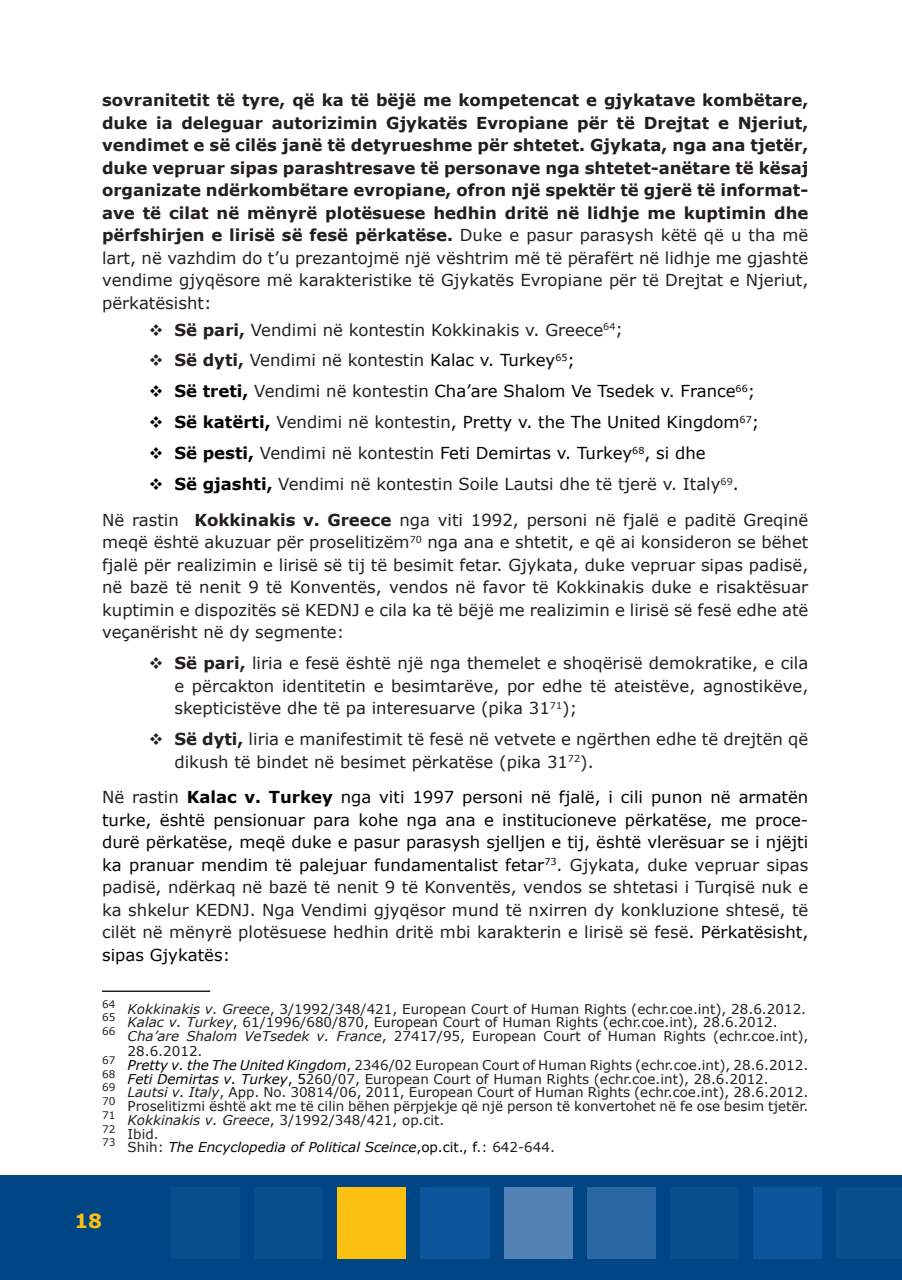
<style>
.page{position:relative;width:902px;height:1280px;background:#fff}
.page>*{position:absolute;margin:0;border:0;box-sizing:border-box;transform-origin:0 0}
.t1{font:700 19.5px "Verdana";color:#fcc011}
.t2{font:16.5px/22.5px "Verdana";color:#231f20}
.t3{font:16.5px/22.5px "Verdana";color:#040503;text-align:justify}
.t4{font:700 16.5px/22.5px "Verdana";color:#231f20;text-align:justify}
.t5{font:13.5px/13.8px "Verdana";color:#231f20}
.s1{font-weight:400}
.s2{font-weight:700}
.s3{color:#040503}
.s4{color:#231f20}
.s5{color:#1f2020}
.s6{font-weight:700;color:#040503}
.s7{font-style:italic}
.s8{font-style:italic;color:#040503}
</style>
<div class="page">
<div style="left:0;top:1175px;width:901px;height:105px;background:#004684"></div>
<div style="left:254px;top:1187px;width:69px;height:72px;background:#094d8b"></div>
<div style="left:171px;top:1187px;width:69px;height:72px;background:#094d8b"></div>
<div style="left:420px;top:1187px;width:69px;height:72px;background:#0b559c"></div>
<div style="left:503px;top:1187px;width:69px;height:72px;background:#5582b5"></div>
<div style="left:586px;top:1187px;width:69px;height:72px;background:#2a68a4"></div>
<div style="left:669px;top:1187px;width:70px;height:72px;background:#094d8b"></div>
<div style="left:835px;top:1188px;width:66px;height:71px;background:#094d8b"></div>
<div style="left:752px;top:1187px;width:70px;height:72px;background:#0b559c"></div>
<div style="left:337px;top:1188px;width:70px;height:71px;background:#fcc011"></div>
<div style="left:406px;top:1184px;width:14px;height:81px;background:#004684"></div>
<div style="left:656px;top:1184px;width:14px;height:81px;background:#004684"></div>
<div style="left:822px;top:1184px;width:14px;height:81px;background:#004684"></div>
<hr style="left:102px;top:990px;width:108px;height:2px;background:#231f20">
<p class="t4" style="left:102px;top:89px;width:707px">sovranitetit të tyre, që ka të bëjë me kompetencat e gjykatave kombëtare, duke ia deleguar autorizimin Gjykatës Evropiane për të Drejtat e Njeriut, vendimet e së cilës janë të detyrueshme për shtetet. Gjykata, nga ana tjetër, duke vepruar sipas parashtresave të personave nga shtetet-anëtare të kësaj organizate ndërkombëtare evropiane, ofron një spektër të gjerë të informat&shy;ave të cilat në mënyrë plotësuese hedhin dritë në lidhje me kuptimin dhe përfshirjen e lirisë së fesë përkatëse. <span class="s1">Duke e pasur parasysh këtë që u tha më lart, në vazhdim do t’u prezantojmë një vështrim më të përafërt në lidhje me gjashtë vendime gjyqësore më karakteristike të Gjykatës Evropiane për të Drejtat e Njeriut, përkatësisht:</span></p>
<p class="t2" style="left:149px;top:318px;width:475px">❖ <span class="s2">Së pari,</span> Vendimi në kontestin Kokkinakis v. Greece<sup>64</sup>;</p>
<p class="t2" style="left:149px;top:349px;width:427px">❖ <span class="s2">Së dyti,</span> Vendimi në kontestin <span class="s3">Kalac v. Turkey</span><sup>65</sup><span class="s3">;</span></p>
<p class="t3" style="left:149px;top:380px;width:608px">❖ <span class="s2">Së treti,</span> <span class="s4">Vendimi në kontestin</span> Cha’are Shalom Ve Tsedek v<span class="s5">.</span> France<sup>66</sup>;</p>
<p class="t3" style="left:149px;top:411px;width:612px">❖ <span class="s2">Së katërti,</span> <span class="s4">Vendimi në kontestin</span>, Pretty v. the The United Kingdom<sup>67</sup>;</p>
<p class="t3" style="left:149px;top:442px;width:558px">❖ <span class="s2">Së pesti,</span> <span class="s4">Vendimi në kontestin</span> Feti Demirtas v. Turkey<sup>68</sup>, si dhe</p>
<p class="t2" style="left:102px;top:467px;width:707px;line-height:35.2px;text-indent:47px"><span class="s3">❖</span> <span class="s6">Së gjashti,</span> Vendimi në kontestin Soile Lautsi dhe të tjerë v. Italy<sup>69</sup><span class="s3">.<br></span>Në rastin <span class="s2">Kokkinakis v. Greece</span> nga viti 1992, personi në fjalë e paditë Greqinë</p>
<p class="t2" style="left:102px;top:531px;width:707px;text-align:justify">meqë është akuzuar për proselitizëm<sup>70</sup> nga ana e shtetit, e që ai konsideron se bëhet fjalë për realizimin e lirisë së tij të besimit fetar. Gjykata, duke vepruar sipas padisë, në bazë të nenit 9 të Konventës, vendos në favor të Kokkinakis duke e risaktësuar kuptimin e dispozitës së KEDNJ e cila ka të bëjë me realizimin e lirisë së fesë edhe atë veçanërisht në dy segmente:</p>
<p class="t2" style="left:174px;top:652px;width:635px;text-align:justify;text-indent:-26px">❖ <span class="s2">Së pari,</span> liria e fesë është një nga themelet e shoqërisë demokratike, e cila e përcakton identitetin e besimtarëve, por edhe të ateistëve, agnostikëve, skepticistëve dhe të pa interesuarve (pika 31<sup>71</sup>);</p>
<p class="t2" style="left:174px;top:728px;width:635px;text-indent:-26px">❖ <span class="s2">Së dyti,</span> liria e manifestimit të fesë në vetvete e ngërthen edhe të drejtën që dikush të bindet në besimet përkatëse (pika 31<sup>72</sup>).</p>
<p class="t3" style="left:102px;top:786px;width:707px"><span class="s4">Në rastin</span> <span class="s2">Kalac v. Turkey</span> nga viti 1997 personi në fjalë, i cili punon në armatën turke, është pensionuar para kohe nga ana e institucioneve përkatëse, me proce&shy;durë përkatëse, meqë duke e pasur parasysh sjelljen e tij, është vlerësuar se i njëjti ka pranuar mendim të palejuar fundamentalist fetar<sup>73</sup><span class="s4">. Gjykata, duke vepruar sipas padisë, ndërkaq në bazë të nenit 9 të Konventës, vendos se shtetasi i Turqisë nuk e ka shkelur KEDNJ. Nga Vendimi gjyqësor mund të nxirren dy konkluzione shtesë, të cilët në mënyrë plotësuese hedhin dritë mbi karakterin e lirisë së fesë</span>. Përkatësisht, sipas Gjykatës:</p>
<p class="t5" style="left:102px;top:1001px;width:707px"><sup>64</sup> <span class="s7">Kokkinakis v. Greece</span>, 3/1992/348/421, European Court of Human Rights (echr.coe.int), 28.6.2012.<br><sup>65</sup> <span class="s7">Kalac v. Turkey</span>, 61/1996/680/870, European Court of Human Rights (echr.coe.int), 28.6.2012.<br><sup>66</sup> <span class="s7">Cha’are Shalom VeTsedek v. France</span>, 27417/95, European Court of Human Rights (echr.coe.int),</p>
<p class="t5" style="left:102px;top:1044px;width:707px;text-indent:26px">28.6.2012.<br><sup>67</sup> <span class="s8">Pretty v. the The United Kingdom</span>, 2346/02 European Court of Human Rights (echr.coe.int), 28.6.2012.<br><sup>68</sup> <span class="s8">Feti Demirtas v. Turkey</span><span class="s3">, 5</span>260/07, European Court of Human Rights (echr.coe.int), 28.6.2012.<br><sup>69</sup> <span class="s7">Lautsi v. Italy</span>, App. No. 30814/06, 2011, European Court of Human Rights (echr.coe.int), 28.6.2012.<br><sup>70</sup> Proselitizmi është akt me të cilin bëhen përpjekje që një person të konvertohet në fe ose besim tjetër.<br><sup>71</sup> <span class="s7">Kokkinakis v. Greece</span>, 3/1992/348/421, op.cit.<br><sup>72</sup> Ibid.<br><sup>73</sup> Shih: <span class="s8">The Encyclopedia of Political Sceince</span><span class="s3">,op.cit., f</span>.: 642-644.</p>
<p class="t1" style="left:74px;top:1207px;width:29px">18</p>
</div>
